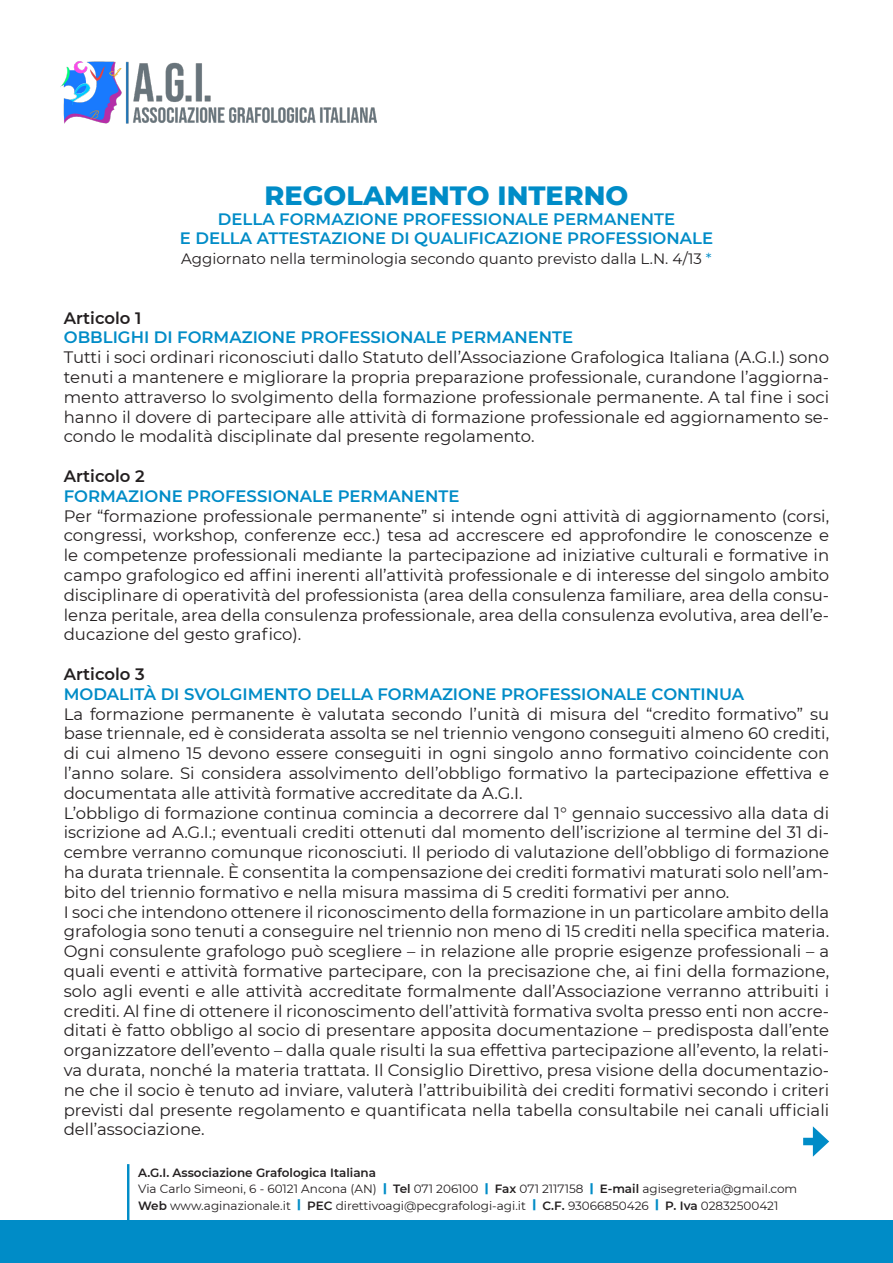
<style>
.page{position:relative;width:893px;height:1263px;background:#fff}
.page>*{position:absolute;margin:0;border:0;box-sizing:border-box;transform-origin:0 0}
.t1{font:800 27px "Montserrat";color:#008cc7}
.t2{font:16.5px/19.8px "Montserrat";color:#231f20;text-align:justify}
.t3{font:600 16.5px "Montserrat";color:#008cc7}
.t4{font:600 16.5px "Montserrat";color:#231f20}
.t5{font:15px "Montserrat";color:#231f20}
.t6{font:12px "Montserrat";color:#231f20}
.t7{font:600 12px "Montserrat";color:#231f20}
.s1{color:#008cc7}
.s2{font-weight:800;color:#008cc7}
.s3{font-weight:600}
</style>
<div class="page">
<div style="left:0;top:1220px;width:893px;height:43px;background:#008cc7"></div>
<hr style="left:127px;top:1164px;width:2px;height:62px;background:#008cc7">
<img style="left:61px;top:61px;width:315px;height:63px">
<div style="left:803px;top:1138px;width:16px;height:7px;background:#008cc7"></div>
<svg style="left:813px;top:1126px;width:16px;height:31px"></svg>
<p class="t1" style="left:265px;top:175px;width:365px">REGOLAMENTO INTERNO</p>
<p class="t3" style="left:218px;top:207px;width:459px">DELLA FORMAZIONE PROFESSIONALE PERMANENTE</p>
<p class="t3" style="left:180px;top:227px;width:535px">E DELLA ATTESTAZIONE DI QUALIFICAZIONE PROFESSIONALE</p>
<p class="t5" style="left:181px;top:248px;width:532px">Aggiornato nella terminologia secondo quanto previsto dalla L.N. 4/13 <span class="s1">*</span></p>
<p class="t4" style="left:64px;top:306px;width:79px">Articolo 1</p>
<p class="t3" style="left:64px;top:326px;width:511px">OBBLIGHI DI FORMAZIONE PROFESSIONALE PERMANENTE</p>
<p class="t2" style="left:64px;top:347px;width:767px">Tutti i soci ordinari riconosciuti dallo Statuto dell’Associazione Grafologica Italiana (A.G.I.) sono tenuti a mantenere e migliorare la propria preparazione professionale, curandone l’aggiorna&shy;mento attraverso lo svolgimento della formazione professionale permanente. A tal fine i soci hanno il dovere di partecipare alle attività di formazione professionale ed aggiornamento se&shy;condo le modalità disciplinate dal presente regolamento.</p>
<p class="t4" style="left:64px;top:464px;width:82px">Articolo 2</p>
<p class="t3" style="left:64px;top:484px;width:397px">FORMAZIONE PROFESSIONALE PERMANENTE</p>
<p class="t2" style="left:64px;top:505px;width:767px">Per “formazione professionale permanente” si intende ogni attività di aggiornamento (corsi, congressi, workshop, conferenze ecc.) tesa ad accrescere ed approfondire le conoscenze e le competenze professionali mediante la partecipazione ad iniziative culturali e formative in campo grafologico ed affini inerenti all’attività professionale e di interesse del singolo ambito disciplinare di operatività del professionista (area della consulenza familiare, area della consu&shy;lenza peritale, area della consulenza professionale, area della consulenza evolutiva, area dell’e&shy;ducazione del gesto grafico).</p>
<p class="t4" style="left:64px;top:662px;width:82px">Articolo 3</p>
<p class="t3" style="left:64px;top:682px;width:682px">MODALITÀ DI SVOLGIMENTO DELLA FORMAZIONE PROFESSIONALE CONTINUA</p>
<p class="t2" style="left:64px;top:703px;width:767px">La formazione permanente è valutata secondo l’unità di misura del “credito formativo” su base triennale, ed è considerata assolta se nel triennio vengono conseguiti almeno 60 crediti, di cui almeno 15 devono essere conseguiti in ogni singolo anno formativo coincidente con l’anno solare. Si considera assolvimento dell’obbligo formativo la partecipazione effettiva e documentata alle attività formative accreditate da A.G.I.</p>
<p class="t2" style="left:64px;top:802px;width:767px">L’obbligo di formazione continua comincia a decorrere dal 1° gennaio successivo alla data di iscrizione ad A.G.I.; eventuali crediti ottenuti dal momento dell’iscrizione al termine del 31 di&shy;cembre verranno comunque riconosciuti. Il periodo di valutazione dell’obbligo di formazione ha durata triennale. È consentita la compensazione dei crediti formativi maturati solo nell’am&shy;bito del triennio formativo e nella misura massima di 5 crediti formativi per anno.</p>
<p class="t2" style="left:64px;top:901px;width:767px">I soci che intendono ottenere il riconoscimento della formazione in un particolare ambito della grafologia sono tenuti a conseguire nel triennio non meno di 15 crediti nella specifica materia.</p>
<p class="t2" style="left:64px;top:941px;width:767px">Ogni consulente grafologo può scegliere – in relazione alle proprie esigenze professionali – a quali eventi e attività formative partecipare, con la precisazione che, ai fini della formazione, solo agli eventi e alle attività accreditate formalmente dall’Associazione verranno attribuiti i crediti. Al fine di ottenere il riconoscimento dell’attività formativa svolta presso enti non accre&shy;ditati è fatto obbligo al socio di presentare apposita documentazione – predisposta dall’ente organizzatore dell’evento – dalla quale risulti la sua effettiva partecipazione all’evento, la relati&shy;va durata, nonché la materia trattata. Il Consiglio Direttivo, presa visione della documentazio&shy;ne che il socio è tenuto ad inviare, valuterà l’attribuibilità dei crediti formativi secondo i criteri previsti dal presente regolamento e quantificata nella tabella consultabile nei canali ufficiali dell’associazione.</p>
<p class="t7" style="left:138px;top:1164px;width:239px">A.G.I. Associazione Grafologica Italiana</p>
<p class="t6" style="left:138px;top:1181px;width:661px">Via Carlo Simeoni, 6 - 60121 Ancona (AN) <span class="s2">|</span> <span class="s3">Tel</span> 071 206100 <span class="s2">|</span> <span class="s3">Fax</span> 071 2117158 <span class="s2">|</span> <span class="s3">E-mail</span> agisegreteria@gmail.com</p>
<p class="t6" style="left:138px;top:1197px;width:642px"><span class="s3">Web</span> www.aginazionale.it <span class="s2">|</span> <span class="s3">PEC</span> direttivoagi@pecgrafologi-agi.it <span class="s2">|</span> <span class="s3">C.F.</span> 93066850426 <span class="s2">|</span> <span class="s3">P. Iva</span> 02832500421</p>
</div>
